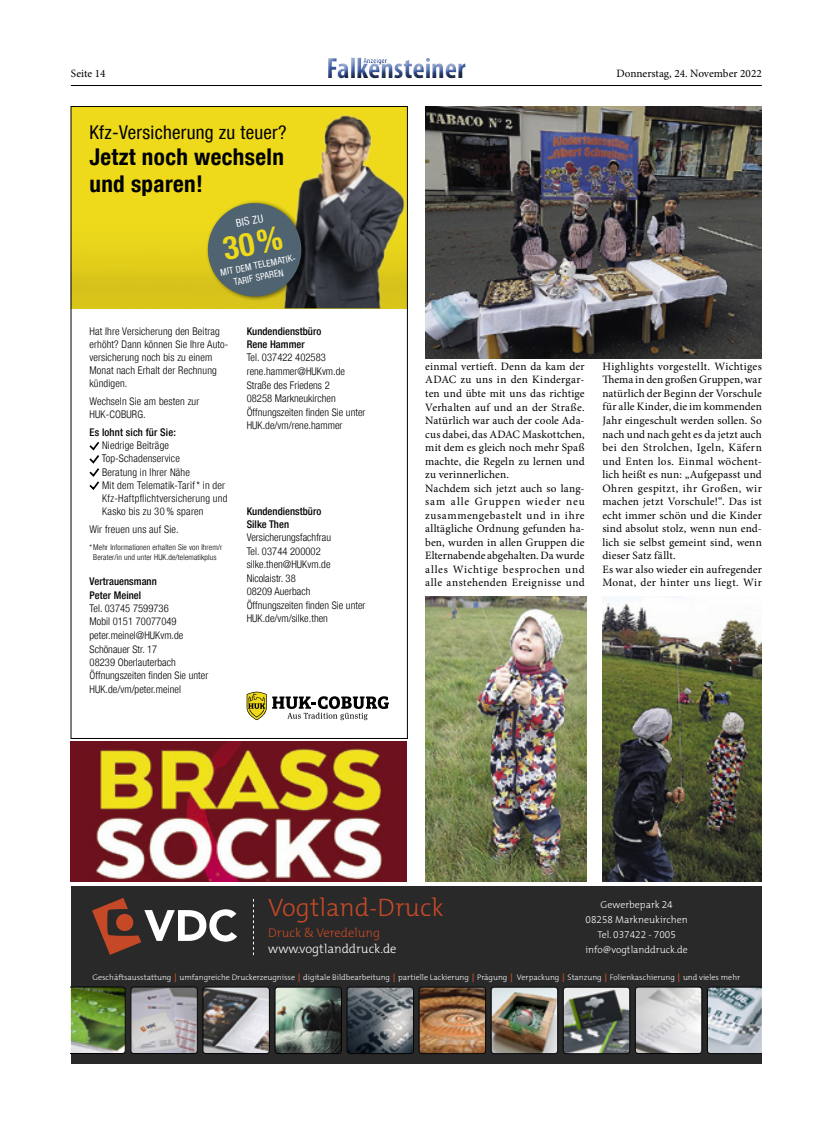
<style>
.page{position:relative;width:815px;height:1134px;background:#fff}
.page>*{position:absolute;margin:0;border:0;box-sizing:border-box;transform-origin:0 0}
.t1{font:700 condensed 29.38px "Myriad Pro";color:#3c5ba3}
.t2{font:300 25.38px "The Mix";color:#c64927}
.t3{font:23.12px/26.5px "Helvetica Neuefor HUK 77 Bd Cn";letter-spacing:.015em;color:#000}
.t4{font:19px "Helvetica Neuefor HUK 57 Cn";letter-spacing:.015em;color:#000}
.t5{font:300 12.75px "The Mix";color:#fff}
.t6{font:300 12.75px "The Mix";color:#c64927}
.t7{font:11.25px/13.5px "Minion Pro";letter-spacing:.015em;color:#000}
.t8{font:10.75px "Helvetica Neuefor HUK 57 Cn";color:#fff}
.t9{font:10.5px/13.2px "Helvetica Neuefor HUK 47 Lt Cn";letter-spacing:.005em;color:#000}
.t10{font:10.5px/13.2px "Helvetica Neuefor HUK 67 Md Cn";letter-spacing:.005em;color:#000}
.t11{font:300 10px/15px "The Mix";color:#fff;text-align:center}
.t12{font:10px "The Mix 3 Light Expert";color:#fff}
.t13{font:9.38px/12.1px "Helvetica Neuefor HUK 57 Cn";color:#fff;text-align:center}
.t14{font:300 8.12px "The Mix";color:#fff}
.t15{font:7.88px/9.9px "Helvetica Neuefor HUK 47 Lt Cn";letter-spacing:.015em;color:#000;text-align:center}
.t16{font:700 condensed 7.75px "Myriad Pro";color:#3c5ba3}
.s1{font-family:"The Mix Bold Expert";font-weight:400;color:#c64927}
.s2{font-family:"The Mix 3 Light Expert";font-weight:400}
.s3{font-family:"The Mix";font-weight:300}
</style>
<div class="page">
<hr style="left:71px;top:85px;width:691px;height:1px;background:#000">
<div style="left:322px;top:50px;width:156px;height:36px;background:#fff"></div>
<div style="left:322px;top:53px;width:152px;height:33px;background:#000;opacity:.75"></div>
<div style="left:71px;top:886px;width:691px;height:177px;background:#292929"></div>
<svg style="left:92px;top:898px;width:145px;height:57px"></svg>
<svg style="left:253px;top:899px;width:1px;height:56px"></svg>
<img style="left:71px;top:987px;width:54px;height:66px">
<img style="left:131px;top:987px;width:66px;height:66px">
<div style="left:131px;top:987px;width:66px;height:66px;border:1px solid #000;border-radius:3px"></div>
<img style="left:203px;top:987px;width:66px;height:66px">
<div style="left:203px;top:987px;width:66px;height:66px;border:1px solid #000;border-radius:3px"></div>
<img style="left:275px;top:987px;width:65px;height:65px">
<div style="left:275px;top:987px;width:67px;height:67px;border:1px solid #000;border-radius:3px"></div>
<img style="left:349px;top:989px;width:63px;height:63px">
<div style="left:347px;top:987px;width:67px;height:67px;border:1px solid #000;border-radius:3px"></div>
<img style="left:421px;top:989px;width:63px;height:63px">
<div style="left:419px;top:987px;width:67px;height:67px;border:1px solid #000;border-radius:3px"></div>
<img style="left:493px;top:989px;width:63px;height:63px">
<div style="left:491px;top:987px;width:67px;height:67px;border:1px solid #000;border-radius:3px"></div>
<img style="left:565px;top:989px;width:63px;height:63px">
<div style="left:563px;top:987px;width:67px;height:67px;border:1px solid #000;border-radius:3px"></div>
<img style="left:635px;top:989px;width:67px;height:64px">
<div style="left:635px;top:987px;width:67px;height:66px;border:1px solid #000;border-radius:3px"></div>
<svg style="left:707px;top:987px;width:55px;height:67px;background:#a8b2bb"></svg>
<svg style="left:247px;top:692px;width:142px;height:28px"></svg>
<div style="left:71px;top:106px;width:336px;height:202px;background:linear-gradient(to bottom,#f5e11b,#dcc81a)"></div>
<img style="left:269px;top:114px;width:136px;height:194px">
<svg style="left:89px;top:442px;width:11px;height:48px"></svg>
<img style="left:71px;top:741px;width:336px;height:141px">
<img style="left:425px;top:106px;width:337px;height:253px">
<img style="left:602px;top:597px;width:160px;height:285px">
<img style="left:425px;top:597px;width:162px;height:285px">
<svg style="left:204px;top:199px;width:101px;height:102px;background:#6c7554"></svg>
<p class="t16" style="left:363px;top:56px;width:25px">Anzeiger</p>
<h1 class="t1" style="left:326px;top:50px;width:141px">Falkensteiner</h1>
<p class="t7" style="left:71px;top:67px;width:36px">Seite 14</p>
<p class="t7" style="left:616px;top:67px;width:147px">Donnerstag, 24. November 2022</p>
<h3 class="t4" style="left:89px;top:121px;width:199px">Kfz-Versicherung zu teuer?</h3>
<h3 class="t3" style="left:89px;top:144px;width:196px">Jetzt noch wechseln und sparen!</h3>
<p class="t8" style="left:235px;top:217px;width:29px;rotate:-11deg">BIS ZU</p>
<p class="t13" style="left:219px;top:266px;width:80px;rotate:-11deg">MIT DEM TELEMATIK-<br>TARIF SPAREN</p>
<p class="t9" style="left:89px;top:324px;width:140px">Hat Ihre Versicherung den Beitrag erhöht? Dann können Sie Ihre Auto&shy;versicherung noch bis zu einem<br>Monat nach Erhalt der Rechnung kündigen.</p>
<p class="t9" style="left:89px;top:395px;width:111px">Wechseln Sie am besten zur<br>HUK-COBURG.</p>
<p class="t10" style="left:89px;top:425px;width:88px">Es lohnt sich für Sie:</p>
<p class="t9" style="left:102px;top:439px;width:127px">Niedrige Beiträge<br>Top-Schadenservice<br>Beratung in Ihrer Nähe<br>Mit dem Telematik-Tarif* in der<br>Kfz-Haftpflichtversicherung und<br>Kasko bis zu 30 % sparen</p>
<p class="t9" style="left:89px;top:522px;width:91px">Wir freuen uns auf Sie.</p>
<p class="t15" style="left:89px;top:542px;width:135px">* Mehr Informationen erhalten Sie von Ihrem/r<br>Berater/in und unter HUK.de/telematikplus</p>
<p class="t10" style="left:90px;top:575px;width:69px">Vertrauensmann<br>Peter Meinel</p>
<p class="t9" style="left:90px;top:602px;width:89px">Tel. 03745 7599736<br>Mobil 0151 70077049</p>
<p class="t9" style="left:90px;top:628px;width:95px">peter.meinel@HUKvm.de</p>
<p class="t9" style="left:90px;top:642px;width:88px">Schönauer Str. 17<br>08239 Oberlauterbach</p>
<p class="t9" style="left:90px;top:669px;width:120px">Öffnungszeiten finden Sie unter<br>HUK.de/vm/peter.meinel</p>
<p class="t10" style="left:247px;top:324px;width:76px">Kundendienstbüro<br>Rene Hammer</p>
<p class="t9" style="left:247px;top:351px;width:81px">Tel. 037422 402583</p>
<p class="t9" style="left:247px;top:365px;width:100px">rene.hammer@HUKvm.de</p>
<p class="t9" style="left:247px;top:378px;width:91px">Straße des Friedens 2<br>08258 Markneukirchen</p>
<p class="t9" style="left:247px;top:405px;width:120px">Öffnungszeiten finden Sie unter<br>HUK.de/vm/rene.hammer</p>
<p class="t10" style="left:247px;top:504px;width:76px">Kundendienstbüro<br>Silke Then</p>
<p class="t9" style="left:247px;top:530px;width:86px">Versicherungsfachfrau</p>
<p class="t9" style="left:247px;top:544px;width:76px">Tel. 03744 200002</p>
<p class="t9" style="left:247px;top:558px;width:85px">silke.then@HUKvm.de</p>
<p class="t9" style="left:247px;top:572px;width:65px">Nicolaistr. 38<br>08209 Auerbach</p>
<p class="t9" style="left:247px;top:598px;width:120px">Öffnungszeiten finden Sie unter<br>HUK.de/vm/silke.then</p>
<p class="t7" style="left:425px;top:360px;width:161px">einmal vertieft. Denn da kam der<br>ADAC zu uns in den Kindergar&shy;ten und übte mit uns das richtige<br>Verhalten auf und an der Straße.<br>Natürlich war auch der coole Ada&shy;cus dabei, das ADAC Maskottchen, mit dem es gleich noch mehr Spaß machte, die Regeln zu lernen und zu verinnerlichen.<br>Nachdem sich jetzt auch so lang&shy;sam alle Gruppen wieder neu zusammengebastelt und in ihre alltägliche Ordnung gefunden ha&shy;ben, wurden in allen Gruppen die<br>Elternabende abgehalten. Da wurde alles Wichtige besprochen und alle anstehenden Ereignisse und</p>
<p class="t7" style="left:602px;top:360px;width:161px">Highlights vorgestellt. Wichtiges<br>Thema in den großen Gruppen, war natürlich der Beginn der Vorschule für alle Kinder, die im kommenden<br>Jahr eingeschult werden sollen. So nach und nach geht es da jetzt auch bei den Strolchen, Igeln, Käfern und Enten los. Einmal wöchent&shy;lich heißt es nun: „Aufgepasst und<br>Ohren gespitzt, ihr Großen, wir machen jetzt Vorschule!“. Das ist echt immer schön und die Kinder sind absolut stolz, wenn nun end&shy;lich sie selbst gemeint sind, wenn dieser Satz fällt.<br>Es war also wieder ein aufregender<br>Monat, der hinter uns liegt. Wir</p>
<h2 class="t2" style="left:268px;top:891px;width:177px">Vogtland-Druck</h2>
<p class="t6" style="left:268px;top:925px;width:113px">Druck &amp; Veredelung</p>
<p class="t5" style="left:268px;top:941px;width:130px">www.vogtlanddruck.de</p>
<p class="t14" style="left:92px;top:972px;width:649px">Geschäftsausstattung<span class="s1">]</span>umfangreiche Druckerzeugnisse<span class="s1">]</span>digitale Bildbearbeitung<span class="s1">]</span>partielle Lackierung<span class="s1">]</span>Prägung<span class="s1">]</span> Verpackung<span class="s1">]</span>Stanzung<span class="s1">]</span>Folienkaschierung<span class="s1">]</span>und vieles mehr</p>
<p class="t11" style="left:586px;top:897px;width:104px">Gewerbepark <span class="s2">24<br>08258</span> Markneukirchen</p>
<p class="t12" style="left:597px;top:926px;width:80px"><span class="s3">Tel.</span> 037422 <span class="s3">-</span> 7005</p>
<p class="t11" style="left:585px;top:942px;width:104px">info@vogtlanddruck.de</p>
</div>
